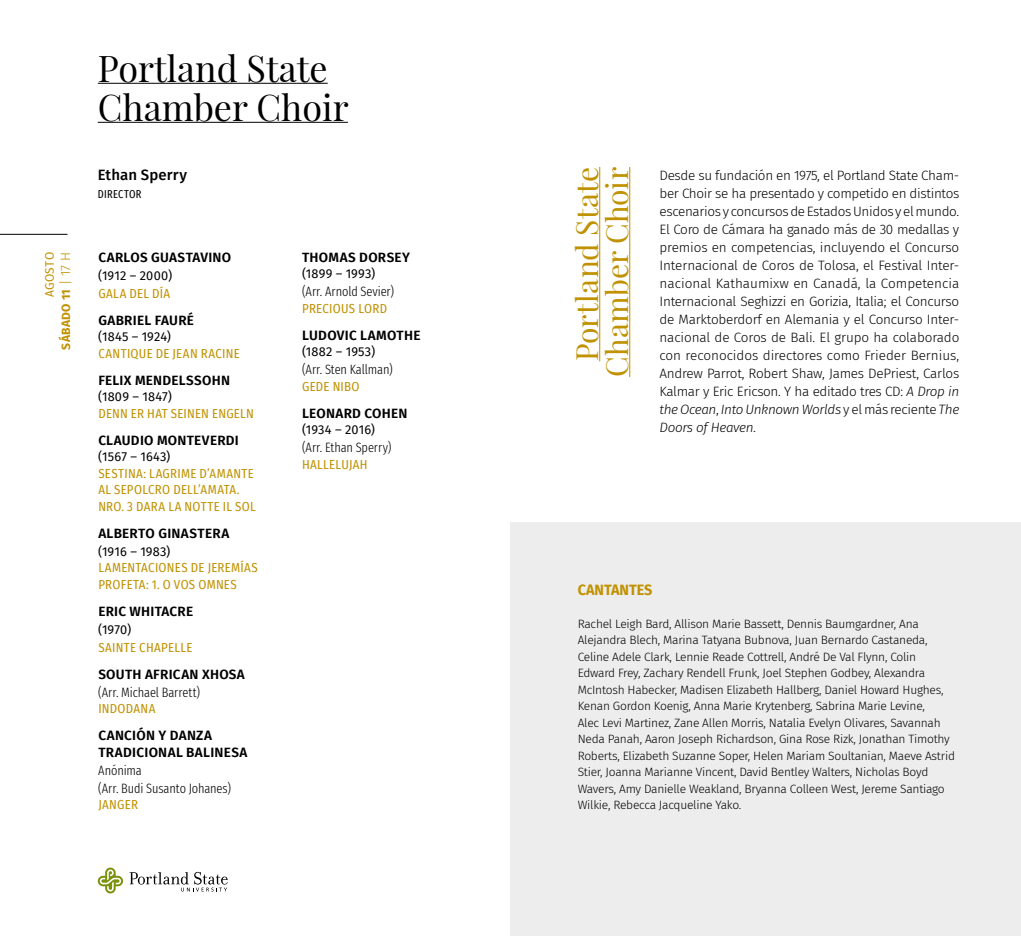
<style>
.page{position:relative;width:1021px;height:936px;background:#fff}
.page>*{position:absolute;margin:0;border:0;box-sizing:border-box;transform-origin:0 0}
.t1{font:36px/39px "Playfair Display";color:#000}
.t2{font:30px/30px "Playfair Display";letter-spacing:.005em;color:#c09100;text-align:center}
.t3{font:500 15px "Fira Sans";letter-spacing:.005em;color:#000}
.t4{font:700 15px "Fira Sans";color:#c09100;scale:.96 1}
.t5{font:300 13.5px/18px "Fira Sans";letter-spacing:-.025em;color:#000;text-align:justify}
.t6{font:600 13.5px/16.2px "Fira Sans";letter-spacing:.02em;color:#000}
.t7{font:300 extra-condensed 13.5px/18px "Fira Sans";letter-spacing:-.005em;color:#000}
.t8{font:12.75px/16.5px "Fira Sans Condensed";letter-spacing:.02em;color:#c09100}
.t9{font:12.75px "Fira Sans";letter-spacing:.01em;color:#000}
.t10{font:300 12px/16.5px "Fira Sans";letter-spacing:-.02em;color:#000}
.t11{font:700 12px/16.5px "Fira Sans";letter-spacing:.03em;color:#c09100;text-align:right}
.t12{font:extra-condensed 11.25px "Fira Sans";letter-spacing:.025em;color:#000}
.s1{font-weight:400}
.s2{font-weight:300;font-size:13.5px}
.s3{font-style:italic}
</style>
<div class="page">
<hr style="left:98px;top:83px;width:230px;height:1px;background:#000">
<hr style="left:98px;top:122px;width:250px;height:1px;background:#000">
<hr style="left:0;top:234px;width:67px;height:1px;background:#000">
<hr style="left:599px;top:167px;width:1px;height:194px;background:#c09100">
<hr style="left:629px;top:167px;width:1px;height:210px;background:#c09100">
<div style="left:510px;top:522px;width:510px;height:413px;background:#ededed"></div>
<svg style="left:98px;top:867px;width:25px;height:26px"></svg>
<svg style="left:129px;top:871px;width:98px;height:20px"></svg>
<h1 class="t1" style="left:98px;top:48px;width:252px">Portland State<br>Chamber Choir</h1>
<p class="t3" style="left:98px;top:163px;width:91px">Ethan Sperry</p>
<p class="t12" style="left:98px;top:186px;width:45px">DIRECTOR</p>
<p class="t11" style="left:40px;top:349px;width:99px;rotate:-90deg"><span class="s1">AGOSTO<br></span>SÁBADO 11 <span class="s2">| 17 H</span></p>
<p class="t6" style="left:98px;top:248px;width:134px">CARLOS GUASTAVINO</p>
<p class="t9" style="left:98px;top:265px;width:75px">(1912 – 2000)</p>
<p class="t8" style="left:98px;top:284px;width:73px">GALA DEL DÍA</p>
<p class="t6" style="left:98px;top:311px;width:97px">GABRIEL FAURÉ</p>
<p class="t9" style="left:98px;top:327px;width:74px">(1845 – 1924)</p>
<p class="t8" style="left:98px;top:344px;width:143px">CANTIQUE DE JEAN RACINE</p>
<p class="t6" style="left:98px;top:371px;width:133px">FELIX MENDELSSOHN</p>
<p class="t9" style="left:98px;top:387px;width:75px">(1809 – 1847)</p>
<p class="t8" style="left:98px;top:404px;width:157px">DENN ER HAT SEINEN ENGELN</p>
<p class="t6" style="left:98px;top:431px;width:142px">CLAUDIO MONTEVERDI</p>
<p class="t9" style="left:98px;top:447px;width:74px">(1567 – 1643)</p>
<p class="t8" style="left:98px;top:464px;width:159px">SESTINA: LAGRIME D’AMANTE<br>AL SEPOLCRO DELL’AMATA.<br>NRO. 3 DARA LA NOTTE IL SOL</p>
<p class="t6" style="left:98px;top:524px;width:132px">ALBERTO GINASTERA</p>
<p class="t9" style="left:98px;top:541px;width:74px">(1916 – 1983)</p>
<p class="t8" style="left:98px;top:559px;width:161px">LAMENTACIONES DE JEREMÍAS<br>PROFETA: 1. O VOS OMNES</p>
<p class="t6" style="left:98px;top:602px;width:96px">ERIC WHITACRE</p>
<p class="t9" style="left:98px;top:619px;width:34px">(1970)</p>
<p class="t8" style="left:98px;top:638px;width:95px">SAINTE CHAPELLE</p>
<p class="t6" style="left:98px;top:665px;width:148px">SOUTH AFRICAN XHOSA</p>
<p class="t7" style="left:98px;top:683px;width:103px">(Arr. Michael Barrett)</p>
<p class="t8" style="left:98px;top:700px;width:59px">INDODANA</p>
<p class="t6" style="left:98px;top:726px;width:150px">CANCIÓN Y DANZA<br>TRADICIONAL BALINESA</p>
<p class="t7" style="left:98px;top:760px;width:134px">Anónima<br>(Arr. Budi Susanto Johanes)</p>
<p class="t8" style="left:98px;top:796px;width:41px">JANGER</p>
<p class="t6" style="left:302px;top:248px;width:109px">THOMAS DORSEY</p>
<p class="t9" style="left:302px;top:264px;width:75px">(1899 – 1993)</p>
<p class="t7" style="left:302px;top:282px;width:93px">(Arr. Arnold Sevier)</p>
<p class="t8" style="left:302px;top:299px;width:87px">PRECIOUS LORD</p>
<p class="t6" style="left:302px;top:326px;width:120px">LUDOVIC LAMOTHE</p>
<p class="t9" style="left:302px;top:342px;width:75px">(1882 – 1953)</p>
<p class="t7" style="left:302px;top:360px;width:92px">(Arr. Sten Kallman)</p>
<p class="t8" style="left:302px;top:377px;width:59px">GEDE NIBO</p>
<p class="t6" style="left:302px;top:404px;width:107px">LEONARD COHEN</p>
<p class="t9" style="left:302px;top:420px;width:75px">(1934 – 2016)</p>
<p class="t7" style="left:302px;top:438px;width:91px">(Arr. Ethan Sperry)</p>
<p class="t8" style="left:302px;top:455px;width:67px">HALLELUJAH</p>
<h2 class="t2" style="left:572px;top:377px;width:212px;rotate:-90deg">Portland State<br>Chamber Choir</h2>
<p class="t5" style="left:659px;top:166px;width:301px">Desde su fundación en 1975, el Portland State Cham&shy;ber Choir se ha presentado y competido en distintos escenarios y concursos de Estados Unidos y el mundo.<br>El Coro de Cámara ha ganado más de 30 medallas y premios en competencias, incluyendo el Concurso Internacional de Coros de Tolosa, el Festival Inter&shy;nacional Kathaumixw en Canadá, la Competencia Internacional Seghizzi en Gorizia, Italia; el Concurso de Marktoberdorf en Alemania y el Concurso Inter&shy;nacional de Coros de Bali. El grupo ha colaborado con reconocidos directores como Frieder Bernius, Andrew Parrot, Robert Shaw, James DePriest, Carlos Kalmar y Eric Ericson. Y ha editado tres CD: <span class="s3">A Drop in the Ocean</span>, <span class="s3">Into Unknown Worlds</span> y el más reciente <span class="s3">The Doors of Heaven</span>.</p>
<p class="t4" style="left:577px;top:577px;width:79px">CANTANTES</p>
<p class="t10" style="left:577px;top:615px;width:379px">Rachel Leigh Bard, Allison Marie Bassett, Dennis Baumgardner, Ana Alejandra Blech, Marina Tatyana Bubnova, Juan Bernardo Castaneda, Celine Adele Clark, Lennie Reade Cottrell, André De Val Flynn, Colin Edward Frey, Zachary Rendell Frunk, Joel Stephen Godbey, Alexandra McIntosh Habecker, Madisen Elizabeth Hallberg, Daniel Howard Hughes, Kenan Gordon Koenig, Anna Marie Krytenberg, Sabrina Marie Levine,<br>Alec Levi Martinez, Zane Allen Morris, Natalia Evelyn Olivares, Savannah Neda Panah, Aaron Joseph Richardson, Gina Rose Rizk, Jonathan Timothy Roberts, Elizabeth Suzanne Soper, Helen Mariam Soultanian, Maeve Astrid Stier, Joanna Marianne Vincent, David Bentley Walters, Nicholas Boyd Wavers, Amy Danielle Weakland, Bryanna Colleen West, Jereme Santiago Wilkie, Rebecca Jacqueline Yako.</p>
</div>
